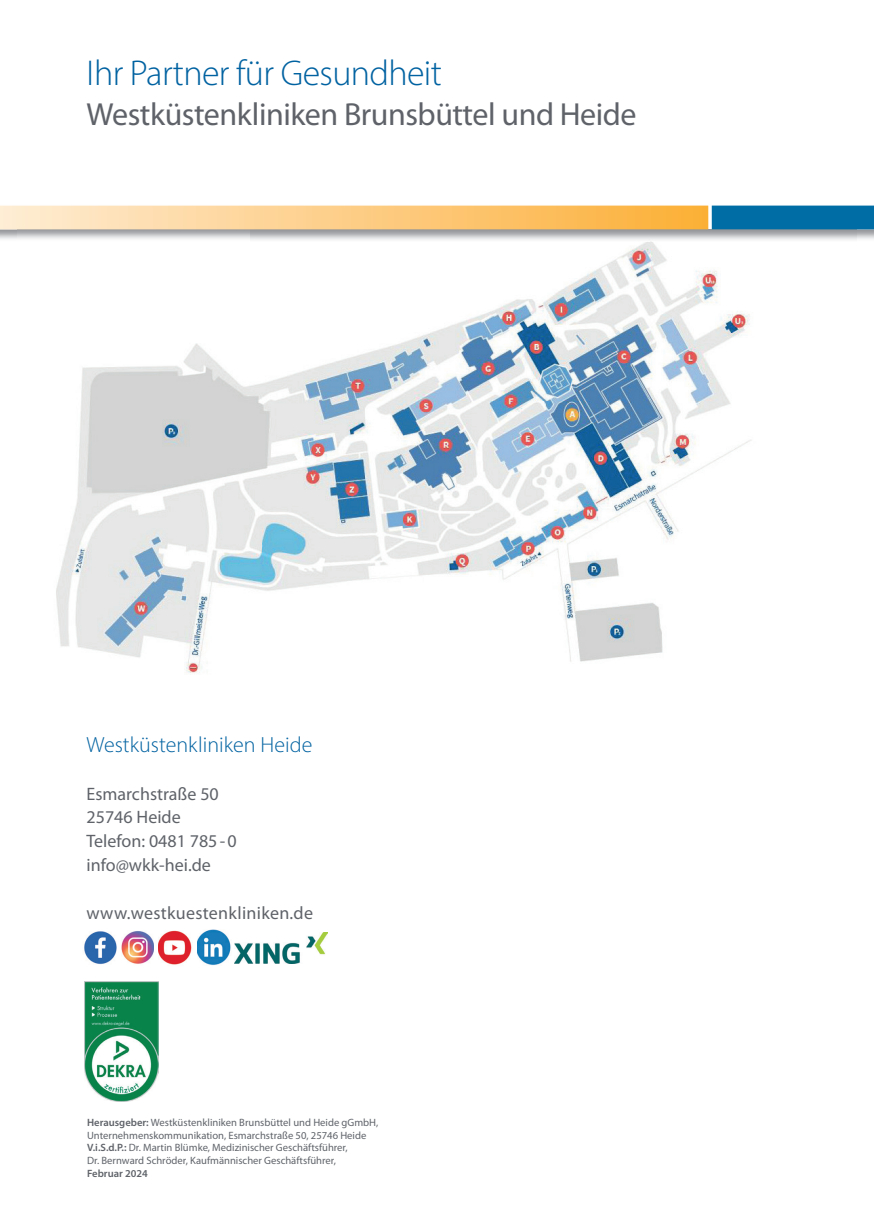
<style>
.page{position:relative;width:874px;height:1225px;background:#fff}
.page>*{position:absolute;margin:0;border:0;box-sizing:border-box;transform-origin:0 0}
.t1{font:36px "Myriad Variable Concept";letter-spacing:-.02em;color:#0062a1}
.t2{font:32px "Myriad Pro";letter-spacing:-.015em;color:#5f6369}
.t3{font:22px "Myriad Variable Concept";color:#0062a1}
.t4{font:18px/23.8px "Myriad Pro";color:#5f6369}
.t5{font:10.6px/12.8px "Myriad Pro";color:#5f6369}
.t6{font:600 10.6px "Myriad Pro";color:#5f6369}
.s1{font-weight:600}
</style>
<div class="page">
<img style="left:56px;top:241px;width:696px;height:432px">
<div style="left:17px;top:228px;width:232px;height:89px;background:#fff"></div>
<img style="left:0;top:205px;width:873px;height:35px">
<img style="left:0;top:206px;width:708px;height:23px">
<div style="left:711px;top:206px;width:162px;height:23px;background:#006ea5"></div>
<img style="left:84px;top:981px;width:75px;height:121px">
<img style="left:84px;top:931px;width:33px;height:33px">
<img style="left:234px;top:933px;width:93px;height:30px">
<img style="left:121px;top:931px;width:33px;height:33px">
<img style="left:158px;top:929px;width:73px;height:36px">
<img style="left:193px;top:929px;width:3px;height:36px">
<h1 class="t1" style="left:86px;top:52px;width:357px">Ihr Partner für Gesundheit</h1>
<h2 class="t2" style="left:86px;top:94px;width:551px">Westküstenkliniken Brunsbüttel und Heide</h2>
<h3 class="t3" style="left:86px;top:731px;width:227px">Westküstenkliniken Heide</h3>
<h3 class="t4" style="left:86px;top:781px;width:152px">Esmarchstraße 50<br>25746 Heide<br>Telefon: 0481 785 - 0 info@wkk-hei.de</h3>
<h3 class="t4" style="left:86px;top:900px;width:228px">www.westkuestenkliniken.de</h3>
<p class="t5" style="left:87px;top:1116px;width:292px"><span class="s1">Herausgeber:</span> Westküstenkliniken Brunsbüttel und Heide gGmbH, Unternehmenskommunikation, Esmarchstraße 50, 25746 Heide <span class="s1">V.i.S.d.P.:</span> Dr. Martin Blümke, Medizinischer Geschäftsführer,<br>Dr. Bernward Schröder, Kaufmännischer Geschäftsführer,</p>
<p class="t6" style="left:87px;top:1166px;width:62px">Februar 2024</p>
</div>
